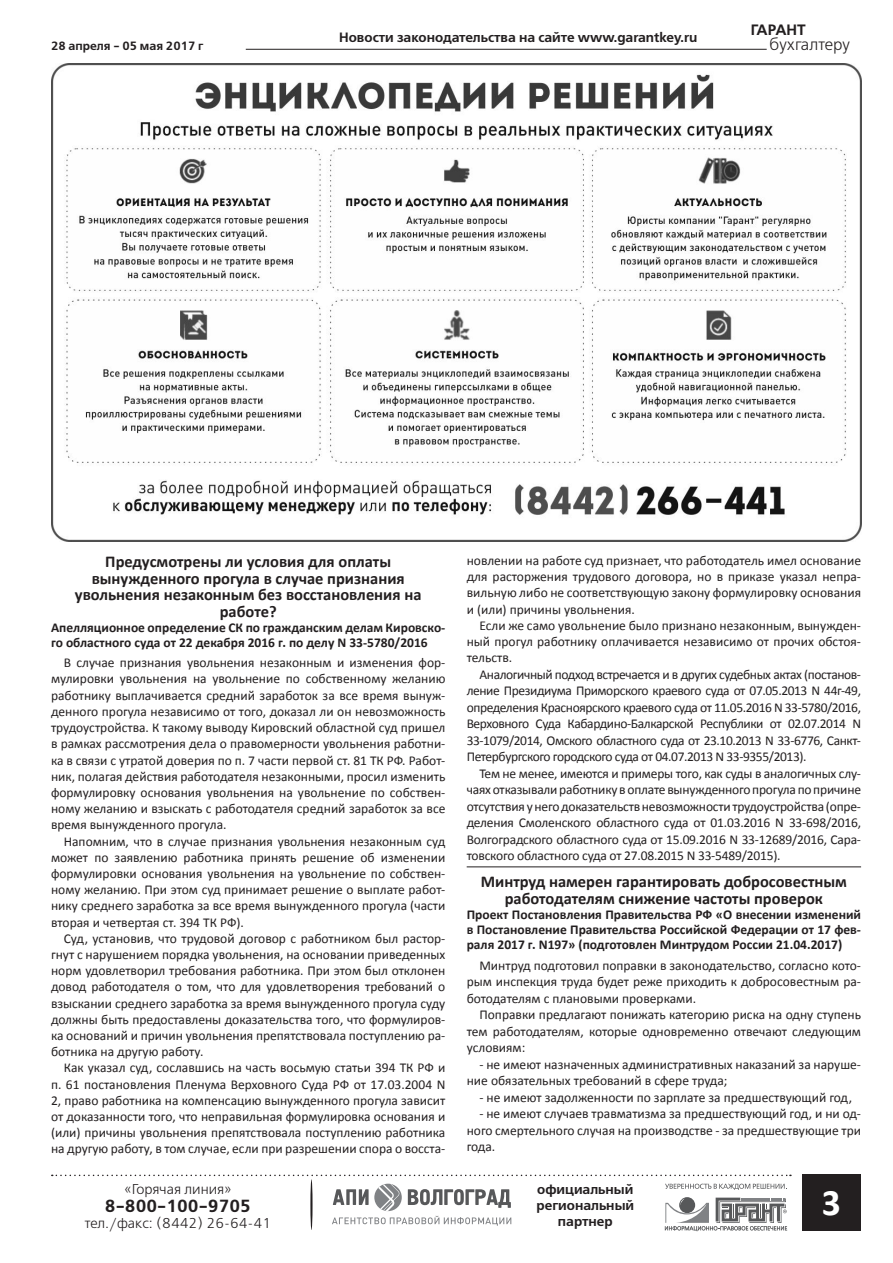
<style>
.page{position:relative;width:893px;height:1263px;background:#fff}
.page>*{position:absolute;margin:0;border:0;box-sizing:border-box;transform-origin:0 0}
.Текст_Маркированный{font:700 37.5px "Calibri";color:#fff}
.t1{font:700 17.55px "Free Set C";color:#231f20}
.Заголовок{font:700 16.5px/16.5px "Calibri";color:#231f20;text-align:center}
.t2{font:16.5px "Free Set C";letter-spacing:-.01em;color:#231f20}
.t3{font:700 15px "Free Set C";color:#231f20}
.t4{font:14.25px "Free Set C";color:#231f20}
.Текст{font:13.5px/16.2px "Calibri";color:#231f20;text-align:justify}
.текст_линейка{font:13.5px/16.5px "Calibri";letter-spacing:-.015em;color:#231f20;text-align:justify}
.ПодЗаголовок{font:700 13.5px/15px "Calibri";color:#231f20}
.t5{font:700 13.5px/16.2px "Free Set C";color:#231f20;text-align:center}
.t6{font:700 12px "Free Set C";color:#231f20}
</style>
<div class="page">
<hr style="left:246px;top:49px;width:521px;height:1px;background:#231f20">
<div style="left:802px;top:1174px;width:58px;height:57px;background:#231f20"></div>
<svg style="left:52px;top:1174px;width:739px;height:2px"></svg>
<hr style="left:310px;top:1179px;width:3px;height:51px;background:#231f20;border-radius:50%">
<svg style="left:332px;top:1184px;width:179px;height:42px"></svg>
<svg style="left:665px;top:1197px;width:122px;height:34px"></svg>
<svg style="left:665px;top:1184px;width:122px;height:6px"></svg>
<hr style="left:467px;top:867px;width:394px;height:1px;background:#231f20">
<img style="left:51px;top:64px;width:810px;height:477px">
<p class="t6" style="left:51px;top:39px;width:154px">28 апреля - 05 мая 2017 г</p>
<p class="t5" style="left:339px;top:30px;width:360px">Новости законодательства на сайте www.garantkey.ru</p>
<p class="t3" style="left:751px;top:21px;width:57px">ГАРАНТ</p>
<p class="t2" style="left:770px;top:35px;width:82px">бухгалтеру</p>
<p class="Заголовок" style="left:75px;top:553px;width:348px">Предусмотрены ли условия для оплаты вынужденного прогула в случае признания увольнения незаконным без восстановления на работе?</p>
<p class="ПодЗаголовок" style="left:51px;top:619px;width:396px">Апелляционное определение СК по гражданским делам Кировско&shy;го областного суда от 22 декабря 2016 г. по делу N 33-5780/2016</p>
<p class="Текст" style="left:51px;top:654px;width:396px;text-indent:13px">В случае признания увольнения незаконным и изменения фор&shy;мулировки увольнения на увольнение по собственному желанию работнику выплачивается средний заработок за все время вынуж&shy;денного прогула независимо от того, доказал ли он невозможность трудоустройства. К такому выводу Кировский областной суд пришел в рамках рассмотрения дела о правомерности увольнения работни&shy;ка в связи с утратой доверия по п. 7 части первой ст. 81 ТК РФ. Работ&shy;ник, полагая действия работодателя незаконными, просил изменить формулировку основания увольнения на увольнение по собствен&shy;ному желанию и взыскать с работодателя средний заработок за все время вынужденного прогула.</p>
<p class="Текст" style="left:51px;top:832px;width:396px;text-indent:13px">Напомним, что в случае признания увольнения незаконным суд может по заявлению работника принять решение об изменении формулировки основания увольнения на увольнение по собствен&shy;ному желанию. При этом суд принимает решение о выплате работ&shy;нику среднего заработка за все время вынужденного прогула (части вторая и четвертая ст. 394 ТК РФ).</p>
<p class="Текст" style="left:51px;top:930px;width:396px;text-indent:13px">Суд, установив, что трудовой договор с работником был растор&shy;гнут с нарушением порядка увольнения, на основании приведенных норм удовлетворил требования работника. При этом был отклонен довод работодателя о том, что для удовлетворения требований о взыскании среднего заработка за время вынужденного прогула суду должны быть предоставлены доказательства того, что формулиров&shy;ка оснований и причин увольнения препятствовала поступлению ра&shy;ботника на другую работу.</p>
<p class="Текст" style="left:51px;top:1059px;width:396px;text-indent:13px">Как указал суд, сославшись на часть восьмую статьи 394 ТК РФ и п. 61 постановления Пленума Верховного Суда РФ от 17.03.2004 N 2, право работника на компенсацию вынужденного прогула зависит от доказанности того, что неправильная формулировка основания и (или) причины увольнения препятствовала поступлению работника на другую работу, в том случае, если при разрешении спора о восста-</p>
<p class="t4" style="left:124px;top:1180px;width:109px">«Горячая линия»</p>
<p class="t1" style="left:105px;top:1195px;width:148px">8-800-100-9705</p>
<p class="t4" style="left:85px;top:1215px;width:188px">тел./факс: (8442) 26-64-41</p>
<p class="Текст" style="left:467px;top:552px;width:396px">новлении на работе суд признает, что работодатель имел основание для расторжения трудового договора, но в приказе указал непра&shy;вильную либо не соответствующую закону формулировку основания и (или) причины увольнения.</p>
<p class="Текст" style="left:467px;top:617px;width:396px;text-indent:13px">Если же само увольнение было признано незаконным, вынужден&shy;ный прогул работнику оплачивается независимо от прочих обстоя&shy;тельств.</p>
<p class="Текст" style="left:467px;top:666px;width:396px;text-indent:13px">Аналогичный подход встречается и в других судебных актах (постанов&shy;ление Президиума Приморского краевого суда от 07.05.2013 N 44г-49, определения Красноярского краевого суда от 11.05.2016 N 33-5780/2016, Верховного Суда Кабардино-Балкарской Республики от 02.07.2014 N 33-1079/2014, Омского областного суда от 23.10.2013 N 33-6776, Санкт-Петербургского городского суда от 04.07.2013 N 33-9355/2013).</p>
<p class="текст_линейка" style="left:467px;top:765px;width:396px;text-indent:13px">Тем не менее, имеются и примеры того, как суды в аналогичных слу&shy;чаях отказывали работнику в оплате вынужденного прогула по причине отсутствия у него доказательств невозможности трудоустройства (опре&shy;деления Смоленского областного суда от 01.03.2016 N 33-698/2016, Волгоградского областного суда от 15.09.2016 N 33-12689/2016, Сара&shy;товского областного суда от 27.08.2015 N 33-5489/2015).</p>
<p class="Заголовок" style="left:481px;top:873px;width:368px">Минтруд намерен гарантировать добросовестным работодателям снижение частоты проверок</p>
<p class="ПодЗаголовок" style="left:467px;top:906px;width:396px;text-align:justify">Проект Постановления Правительства РФ «О внесении изменений в Постановление Правительства Российской Федерации от 17 фев&shy;раля 2017 г. N197» (подготовлен Минтрудом России 21.04.2017)</p>
<p class="Текст" style="left:467px;top:956px;width:396px;text-indent:13px">Минтруд подготовил поправки в законодательство, согласно кото&shy;рым инспекция труда будет реже приходить к добросовестным ра&shy;ботодателям с плановыми проверками.</p>
<p class="Текст" style="left:467px;top:1006px;width:396px;text-indent:13px">Поправки предлагают понижать категорию риска на одну ступень тем работодателям, которые одновременно отвечают следующим условиям:</p>
<p class="Текст" style="left:467px;top:1055px;width:396px;text-indent:13px">- не имеют назначенных административных наказаний за наруше&shy;ние обязательных требований в сфере труда;</p>
<p class="Текст" style="left:479px;top:1089px;width:374px">- не имеют задолженности по зарплате за предшествующий год,</p>
<p class="Текст" style="left:467px;top:1105px;width:396px;text-indent:13px">- не имеют случаев травматизма за предшествующий год, и ни од&shy;ного смертельного случая на производстве - за предшествующие три года.</p>
<p class="t5" style="left:536px;top:1181px;width:99px">официальный региональный партнер</p>
<p class="Текст_Маркированный" style="left:822px;top:1176px;width:21px">3</p>
</div>
